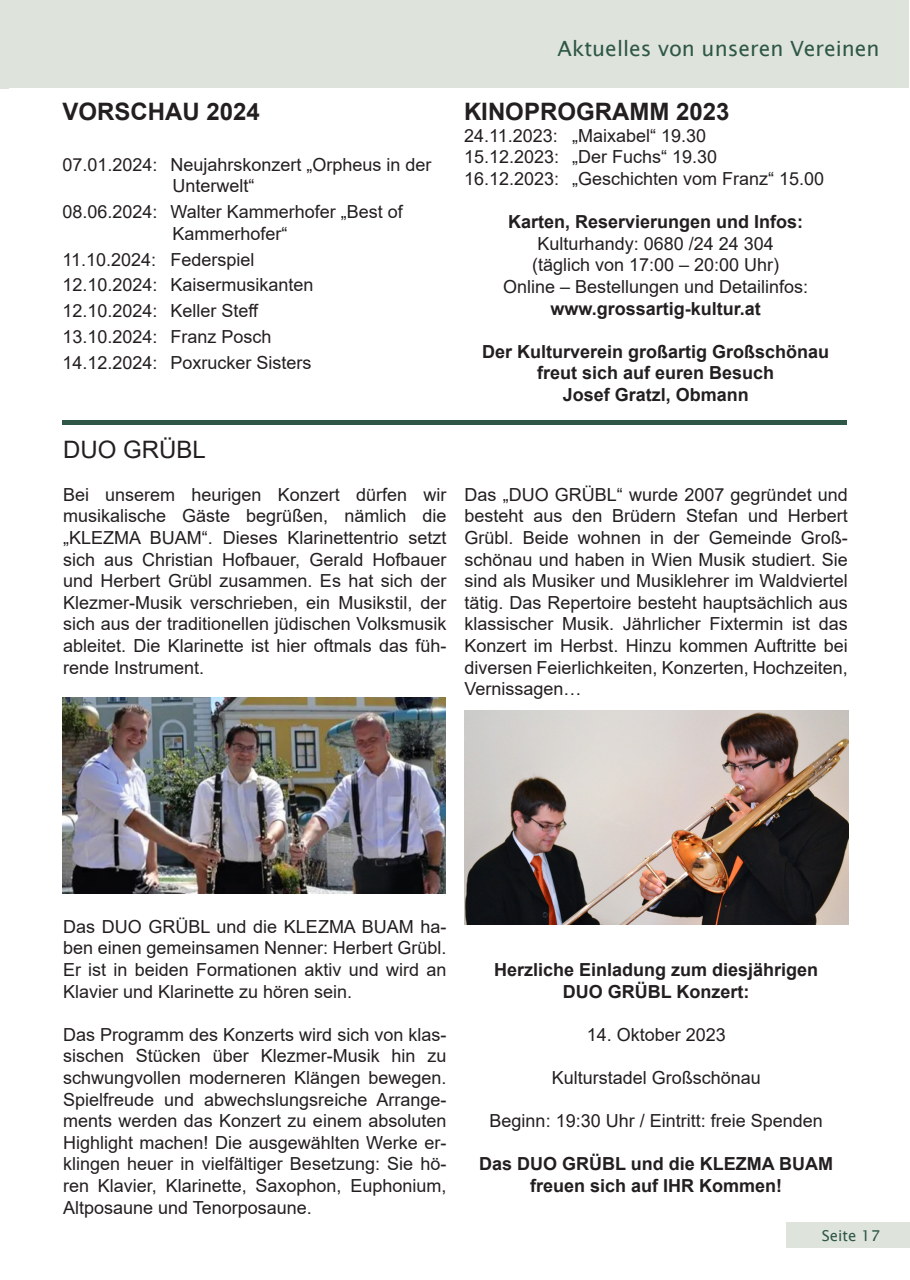
<style>
.page{position:relative;width:910px;height:1280px;background:#fff}
.page>*{position:absolute;margin:0;border:0;box-sizing:border-box;transform-origin:0 0}
.t1{font:700 24px "Arial";color:#231f20}
.t2{font:24px "Arial";color:#231f20}
.t3{font:21px "Lucida Sans Unicode";color:#2e5747}
.t4{font:18px/21.6px "Arial";color:#231f20;text-align:justify}
.t5{font:700 18px/21.6px "Arial";color:#231f20;text-align:center}
.t6{font:15px "Lucida Sans Unicode";color:#2e5747}
</style>
<div class="page">
<div style="left:786px;top:1222px;width:124px;height:26px;background:#dee3db"></div>
<div style="left:0;top:1px;width:9px;height:88px;background:#dee3db"></div>
<div style="left:9px;top:1px;width:900px;height:87px;background:#dee3db"></div>
<hr style="left:63px;top:421px;width:784px;height:4px;background:#2e5747">
<img style="left:63px;top:697px;width:383px;height:196px">
<img style="left:464px;top:710px;width:385px;height:214px">
<p class="t3" style="left:558px;top:32px;width:323px">Aktuelles von unseren Vereinen</p>
<h1 class="t1" style="left:63px;top:95px;width:199px">VORSCHAU 2024</h1>
<p class="t4" style="left:173px;top:153px;width:261px;text-indent:-110px">07.01.2024: Neujahrskonzert „Orpheus in der<br>Unterwelt“</p>
<p class="t4" style="left:63px;top:201px;width:342px;text-align:center">08.06.2024: Walter Kammerhofer „Best of<br>Kammerhofer“</p>
<p class="t4" style="left:63px;top:246px;width:253px;line-height:25.8px;text-align:left">11.10.2024: Federspiel<br>12.10.2024: Kaisermusikanten<br>12.10.2024: Keller Steff<br>13.10.2024: Franz Posch<br>14.12.2024: Poxrucker Sisters</p>
<h1 class="t2" style="left:63px;top:433px;width:144px">DUO GRÜBL</h1>
<p class="t4" style="left:63px;top:484px;width:385px">Bei unserem heurigen Konzert dürfen wir musikalische Gäste begrüßen, nämlich die „KLEZMA BUAM“. Dieses Klarinettentrio setzt sich aus Christian Hofbauer, Gerald Hofbauer und Herbert Grübl zusammen. Es hat sich der Klezmer-Musik verschrieben, ein Musikstil, der sich aus der traditionellen jüdischen Volksmusik ableitet. Die Klarinette ist hier oftmals das füh&shy;rende Instrument.</p>
<h1 class="t1" style="left:464px;top:95px;width:267px">KINOPROGRAMM 2023</h1>
<p class="t4" style="left:464px;top:125px;width:362px;text-align:left">24.11.2023: „Maixabel“ 19.30<br>15.12.2023: „Der Fuchs“ 19.30<br>16.12.2023: „Geschichten vom Franz“ 15.00</p>
<p class="t5" style="left:508px;top:211px;width:297px">Karten, Reservierungen und Infos:</p>
<p class="t4" style="left:503px;top:233px;width:307px;text-align:center">Kulturhandy: 0680 /24 24 304<br>(täglich von 17:00 – 20:00 Uhr)<br>Online – Bestellungen und Detailinfos:</p>
<p class="t5" style="left:551px;top:298px;width:212px">www.grossartig-kultur.at</p>
<p class="t5" style="left:482px;top:341px;width:349px">Der Kulturverein großartig Großschönau freut sich auf euren Besuch<br>Josef Gratzl, Obmann</p>
<p class="t4" style="left:464px;top:484px;width:385px">Das „DUO GRÜBL“ wurde 2007 gegründet und besteht aus den Brüdern Stefan und Herbert Grübl. Beide wohnen in der Gemeinde Groß&shy;schönau und haben in Wien Musik studiert. Sie sind als Musiker und Musiklehrer im Waldviertel tätig. Das Repertoire besteht hauptsächlich aus klassischer Musik. Jährlicher Fixtermin ist das Konzert im Herbst. Hinzu kommen Auftritte bei diversen Feierlichkeiten, Konzerten, Hochzeiten, Vernissagen…</p>
<p class="t4" style="left:63px;top:916px;width:385px">Das DUO GRÜBL und die KLEZMA BUAM ha&shy;ben einen gemeinsamen Nenner: Herbert Grübl.<br>Er ist in beiden Formationen aktiv und wird an Klavier und Klarinette zu hören sein.</p>
<p class="t4" style="left:63px;top:1024px;width:385px">Das Programm des Konzerts wird sich von klas&shy;sischen Stücken über Klezmer-Musik hin zu schwungvollen moderneren Klängen bewegen.<br>Spielfreude und abwechslungsreiche Arrange&shy;ments werden das Konzert zu einem absoluten Highlight machen! Die ausgewählten Werke er&shy;klingen heuer in vielfältiger Besetzung: Sie hö&shy;ren Klavier, Klarinette, Saxophon, Euphonium, Altposaune und Tenorposaune.</p>
<p class="t5" style="left:494px;top:959px;width:326px">Herzliche Einladung zum diesjährigen<br>DUO GRÜBL Konzert:</p>
<p class="t4" style="left:587px;top:1024px;width:141px">14. Oktober 2023</p>
<p class="t4" style="left:552px;top:1067px;width:211px">Kulturstadel Großschönau</p>
<p class="t4" style="left:490px;top:1110px;width:335px">Beginn: 19:30 Uhr / Eintritt: freie Spenden</p>
<p class="t5" style="left:479px;top:1153px;width:355px">Das DUO GRÜBL und die KLEZMA BUAM freuen sich auf IHR Kommen!</p>
<p class="t6" style="left:822px;top:1224px;width:60px">Seite 17</p>
</div>
